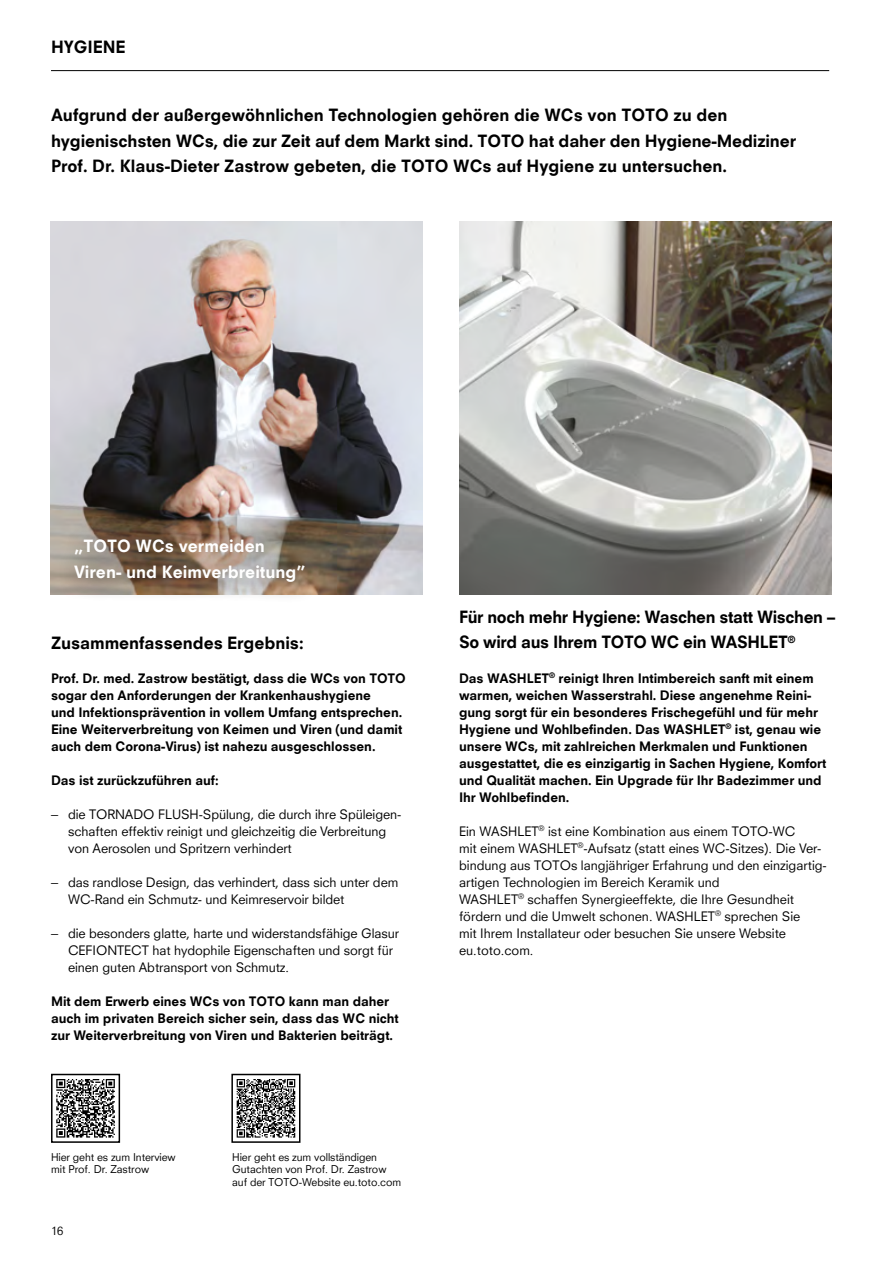
<style>
.page{position:relative;width:893px;height:1263px;background:#fff}
.page>*{position:absolute;margin:0;border:0;box-sizing:border-box;transform-origin:0 0}
.t1{font:800 16.5px/25.5px "Neuzeit SLT";letter-spacing:-.005em;color:#000}
.t2{font:800 16.5px/25.5px "Neuzeit SLT";color:#fff}
.t3{font:800 12.75px/17px "Neuzeit SLT";letter-spacing:-.005em;color:#000}
.t4{font:12.75px/17px "Neuzeit SLT";letter-spacing:-.005em;color:#000}
.t5{font:11.25px "Neuzeit SLT";color:#000}
.t6{font:10.5px/12.6px "Neuzeit SLT";letter-spacing:-.005em;color:#000}
.s1{font-family:"Glypha LT"}
</style>
<div class="page">
<img style="left:51px;top:222px;width:372px;height:372px">
<img style="left:459px;top:222px;width:372px;height:372px">
<hr style="left:51px;top:70px;width:778px;height:1px;background:#000">
<div style="left:56px;top:520px;width:272px;height:86px;background:#000;opacity:.75"></div>
<svg style="left:51px;top:1073px;width:70px;height:70px"></svg>
<svg style="left:231px;top:1073px;width:70px;height:70px"></svg>
<p class="t1" style="left:51px;top:34px;width:76px">HYGIENE</p>
<p class="t1" style="left:51px;top:102px;width:747px">Aufgrund der außergewöhnlichen Technologien gehören die WCs von TOTO zu den hygienischsten WCs, die zur Zeit auf dem Markt sind. TOTO hat daher den Hygiene-Mediziner<br>Prof. Dr. Klaus-Dieter Zastrow gebeten, die TOTO WCs auf Hygiene zu untersuchen.</p>
<p class="t2" style="left:74px;top:533px;width:233px">„TOTO WCs vermeiden<br>Viren- und Keimverbreitung”</p>
<p class="t1" style="left:51px;top:630px;width:254px">Zusammenfassendes Ergebnis:</p>
<p class="t3" style="left:51px;top:669px;width:356px">Prof. Dr. med. Zastrow bestätigt, dass die WCs von TOTO sogar den Anforderungen der Krankenhaushygiene<br>und Infektionsprävention in vollem Umfang entsprechen.<br>Eine Weiterverbreitung von Keimen und Viren (und damit auch dem Corona-Virus) ist nahezu ausgeschlossen.</p>
<p class="t3" style="left:51px;top:771px;width:169px">Das ist zurückzuführen auf:</p>
<p class="t4" style="left:68px;top:805px;width:335px;text-indent:-17px"><span class="s1">–</span> die TORNADO FLUSH-Spülung, die durch ihre Spüleigen&shy;schaften effektiv reinigt und gleichzeitig die Verbreitung von Aerosolen und Spritzern verhindert</p>
<p class="t4" style="left:68px;top:873px;width:332px;text-indent:-17px"><span class="s1">–</span> das randlose Design, das verhindert, dass sich unter dem<br>WC-Rand ein Schmutz- und Keimreservoir bildet</p>
<p class="t4" style="left:68px;top:924px;width:333px;text-indent:-17px"><span class="s1">–</span> die besonders glatte, harte und widerstandsfähige Glasur<br>CEFIONTECT hat hydophile Eigenschaften und sorgt für einen guten Abtransport von Schmutz.</p>
<p class="t3" style="left:51px;top:992px;width:349px">Mit dem Erwerb eines WCs von TOTO kann man daher auch im privaten Bereich sicher sein, dass das WC nicht zur Weiterverbreitung von Viren und Bakterien beiträgt.</p>
<p class="t6" style="left:51px;top:1150px;width:126px">Hier geht es zum Interview mit Prof. Dr. Zastrow</p>
<p class="t6" style="left:232px;top:1150px;width:171px">Hier geht es zum vollständigen<br>Gutachten von Prof. Dr. Zastrow auf der TOTO-Website eu.toto.com</p>
<p class="t5" style="left:51px;top:1224px;width:14px">16</p>
<p class="t1" style="left:459px;top:604px;width:378px">Für noch mehr Hygiene: Waschen statt Wischen –<br>So wird aus Ihrem TOTO WC ein WASHLET<sup>®</sup></p>
<p class="t3" style="left:459px;top:669px;width:369px">Das WASHLET<sup>®</sup> reinigt Ihren Intimbereich sanft mit einem warmen, weichen Wasserstrahl. Diese angenehme Reini&shy;gung sorgt für ein besonderes Frischegefühl und für mehr Hygiene und Wohlbefinden. Das WASHLET<sup>®</sup> ist, genau wie unsere WCs, mit zahlreichen Merkmalen und Funktionen ausgestattet, die es einzigartig in Sachen Hygiene, Komfort und Qualität machen. Ein Upgrade für Ihr Badezimmer und Ihr Wohlbefinden.</p>
<p class="t4" style="left:459px;top:822px;width:369px">Ein WASHLET<sup>®</sup> ist eine Kombination aus einem TOTO-WC<br>mit einem WASHLET<sup>®</sup>-Aufsatz (statt eines WC-Sitzes). Die Ver&shy;bindung aus TOTOs langjähriger Erfahrung und den einzigartig&shy;artigen Technologien im Bereich Keramik und<br>WASHLET<sup>®</sup> schaffen Synergieeffekte, die Ihre Gesundheit fördern und die Umwelt schonen. WASHLET<sup>®</sup> sprechen Sie<br>mit Ihrem Installateur oder besuchen Sie unsere Website eu.toto.com.</p>
</div>
